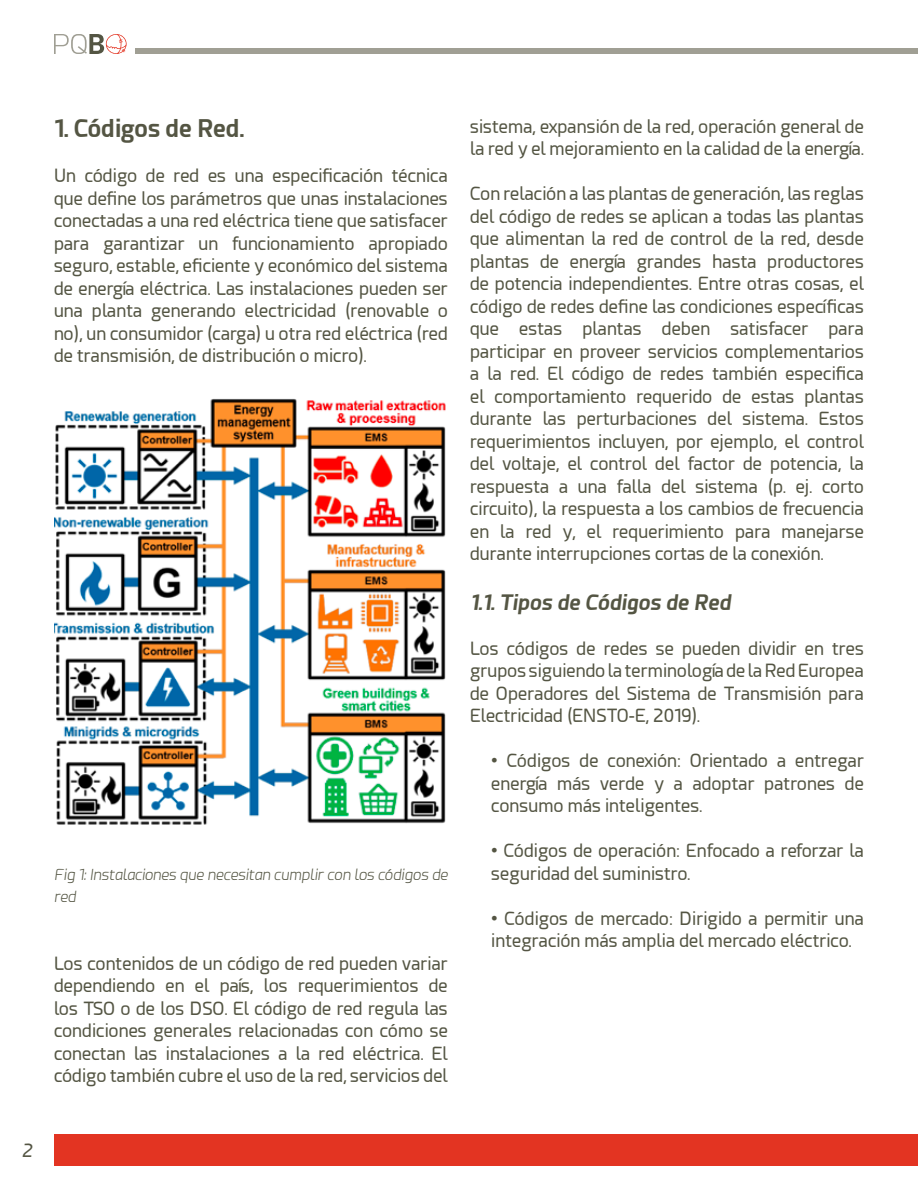
<style>
.page{position:relative;width:918px;height:1188px;background:#fff}
.page>*{position:absolute;margin:0;border:0;box-sizing:border-box;transform-origin:0 0}
.t1{font:700 24px "Esphimere";color:#545543}
.t2{font:italic 700 21px "Esphimere";color:#545543}
.t3{font:18px/22.5px "Esphimere";color:#545543;text-align:justify}
.t4{font:italic 18px "Esphimere";color:#545543}
.t5{font:italic 300 15px/22.5px "Esphimere";color:#545543}
</style>
<div class="page">
<div style="left:54px;top:1134px;width:864px;height:32px;background:#e33422"></div>
<div style="left:135px;top:49px;width:783px;height:5px;background:#a09f94"></div>
<svg style="left:54px;top:34px;width:73px;height:20px"></svg>
<img style="left:54px;top:398px;width:392px;height:427px">
<h1 class="t1" style="left:54px;top:113px;width:192px">1. Códigos de Red.</h1>
<p class="t3" style="left:54px;top:165px;width:395px">Un código de red es una especificación técnica que define los parámetros que unas instalaciones conectadas a una red eléctrica tiene que satisfacer para garantizar un funcionamiento apropiado seguro, estable, eficiente y económico del sistema de energía eléctrica. Las instalaciones pueden ser una planta generando electricidad (renovable o no), un consumidor (carga) u otra red eléctrica (red de transmisión, de distribución o micro).</p>
<p class="t5" style="left:54px;top:863px;width:395px">Fig 1: Instalaciones que necesitan cumplir con los códigos de red</p>
<p class="t3" style="left:54px;top:952px;width:395px">Los contenidos de un código de red pueden variar dependiendo en el país, los requerimientos de los TSO o de los DSO. El código de red regula las condiciones generales relacionadas con cómo se conectan las instalaciones a la red eléctrica. El código también cubre el uso de la red, servicios del</p>
<p class="t3" style="left:470px;top:115px;width:395px">sistema, expansión de la red, operación general de la red y el mejoramiento en la calidad de la energía.</p>
<p class="t3" style="left:470px;top:183px;width:395px">Con relación a las plantas de generación, las reglas del código de redes se aplican a todas las plantas que alimentan la red de control de la red, desde plantas de energía grandes hasta productores de potencia independientes. Entre otras cosas, el código de redes define las condiciones específicas que estas plantas deben satisfacer para participar en proveer servicios complementarios a la red. El código de redes también especifica el comportamiento requerido de estas plantas durante las perturbaciones del sistema. Estos requerimientos incluyen, por ejemplo, el control del voltaje, el control del factor de potencia, la respuesta a una falla del sistema (p. ej. corto circuito), la respuesta a los cambios de frecuencia en la red y, el requerimiento para manejarse durante interrupciones cortas de la conexión.</p>
<p class="t2" style="left:470px;top:589px;width:263px">1.1. Tipos de Códigos de Red</p>
<p class="t3" style="left:470px;top:637px;width:395px">Los códigos de redes se pueden dividir en tres grupos siguiendo la terminología de la Red Europea de Operadores del Sistema de Transmisión para Electricidad (ENSTO-E, 2019).</p>
<p class="t3" style="left:491px;top:750px;width:374px">• Códigos de conexión: Orientado a entregar energía más verde y a adoptar patrones de consumo más inteligentes.</p>
<p class="t3" style="left:491px;top:840px;width:374px">• Códigos de operación: Enfocado a reforzar la seguridad del suministro.</p>
<p class="t3" style="left:491px;top:907px;width:374px">• Códigos de mercado: Dirigido a permitir una integración más amplia del mercado eléctrico.</p>
<p class="t4" style="left:22px;top:1140px;width:12px">2</p>
</div>
